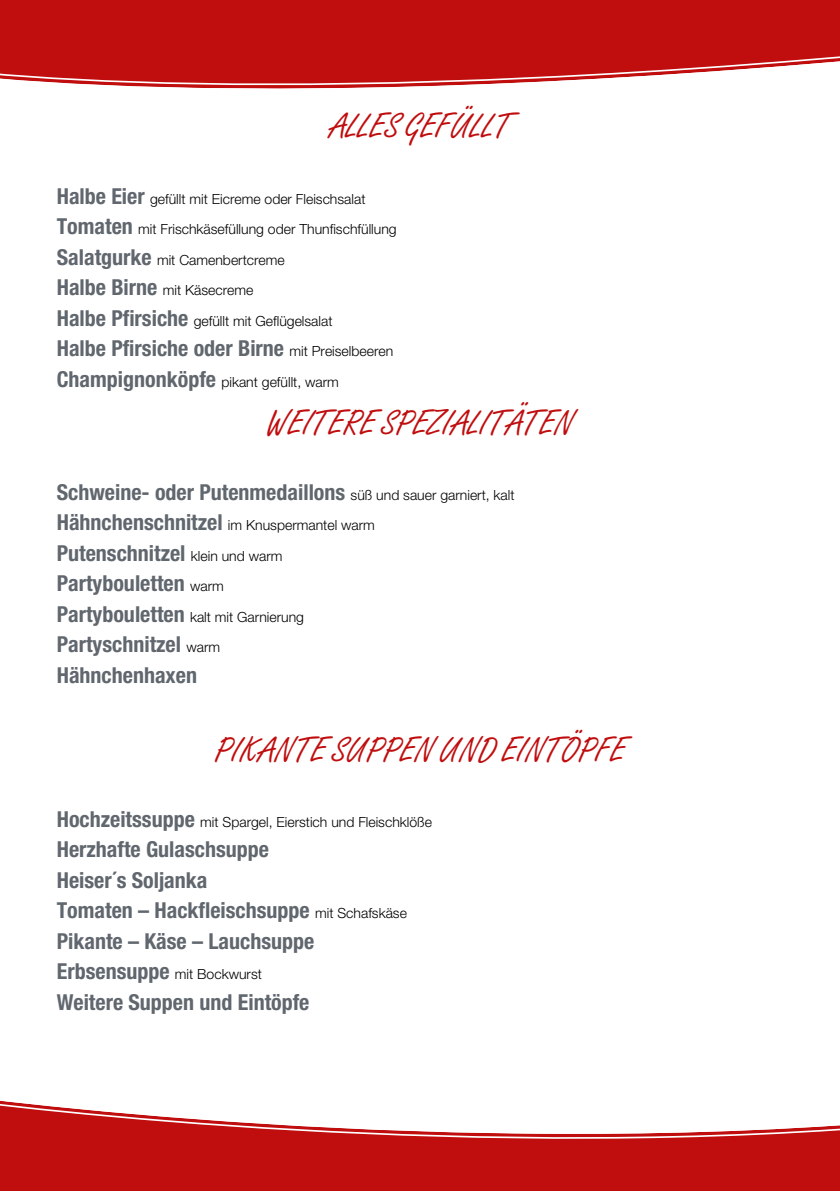
<style>
.page{position:relative;width:840px;height:1191px;background:#fff}
.page>*{position:absolute;margin:0;border:0;box-sizing:border-box;transform-origin:0 0}
.t1{font:36px "Freestyle Script Std";color:#c00d0e}
.t2{font:700 condensed 22px/30.6px "Helvetica Neue LT Std";color:#61676e}
.t3{font:300 14px/30.6px "Helvetica Neue LT Std";color:#000}
.s1{font-weight:700;font-stretch:condensed;font-size:22px;color:#61676e}
.s2{font-weight:300;font-stretch:normal;font-size:14px;color:#000}
</style>
<div class="page">
<svg style="left:0;top:1100px;width:839px;height:91px"></svg>
<svg style="left:0;top:0;width:839px;height:89px;background:#c62728"></svg>
<h1 class="t1" style="left:329px;top:105px;width:183px">ALLES GEFÜLLT</h1>
<p class="t3" style="left:57px;top:183px;width:341px"><span class="s1">Halbe Eier</span> gefüllt mit Eicreme oder Fleischsalat <span class="s1">Tomaten</span> mit Frischkäsefüllung oder Thunfischfüllung <span class="s1">Salatgurke</span> mit Camenbertcreme<br><span class="s1">Halbe Birne</span> mit Käsecreme<br><span class="s1">Halbe Pfirsiche</span> gefüllt mit Geflügelsalat</p>
<h2 class="t2" style="left:57px;top:333px;width:338px">Halbe Pfirsiche oder Birne <span class="s2">mit Preiselbeeren</span></h2>
<p class="t3" style="left:57px;top:366px;width:283px"><span class="s1">Champignonköpfe</span> pikant gefüllt, warm</p>
<h1 class="t1" style="left:266px;top:401px;width:308px">WEITERE SPEZIALITÄTEN</h1>
<h2 class="t2" style="left:57px;top:476px;width:459px">Schweine- oder Putenmedaillons <span class="s2">süß und sauer garniert, kalt</span></h2>
<p class="t3" style="left:57px;top:510px;width:319px"><span class="s1">Hähnchenschnitzel</span> im Knuspermantel warm</p>
<h2 class="t2" style="left:57px;top:537px;width:227px">Putenschnitzel <span class="s2">klein und warm<br></span>Partybouletten <span class="s2">warm</span></h2>
<p class="t3" style="left:57px;top:601px;width:248px"><span class="s1">Partybouletten</span> kalt mit Garnierung</p>
<h2 class="t2" style="left:57px;top:629px;width:165px">Partyschnitzel <span class="s2">warm<br></span>Hähnchenhaxen</h2>
<h1 class="t1" style="left:215px;top:728px;width:411px">PIKANTE SUPPEN UND EINTÖPFE</h1>
<p class="t3" style="left:57px;top:806px;width:376px"><span class="s1">Hochzeitssuppe</span> mit Spargel, Eierstich und Fleischklöße</p>
<h2 class="t2" style="left:57px;top:833px;width:351px">Herzhafte Gulaschsuppe<br>Heiser´s Soljanka<br>Tomaten – Hackfleischsuppe <span class="s2">mit Schafskäse<br></span>Pikante – Käse – Lauchsuppe</h2>
<p class="t3" style="left:57px;top:958px;width:206px"><span class="s1">Erbsensuppe</span> mit Bockwurst</p>
<h2 class="t2" style="left:57px;top:986px;width:254px">Weitere Suppen und Eintöpfe</h2>
</div>
